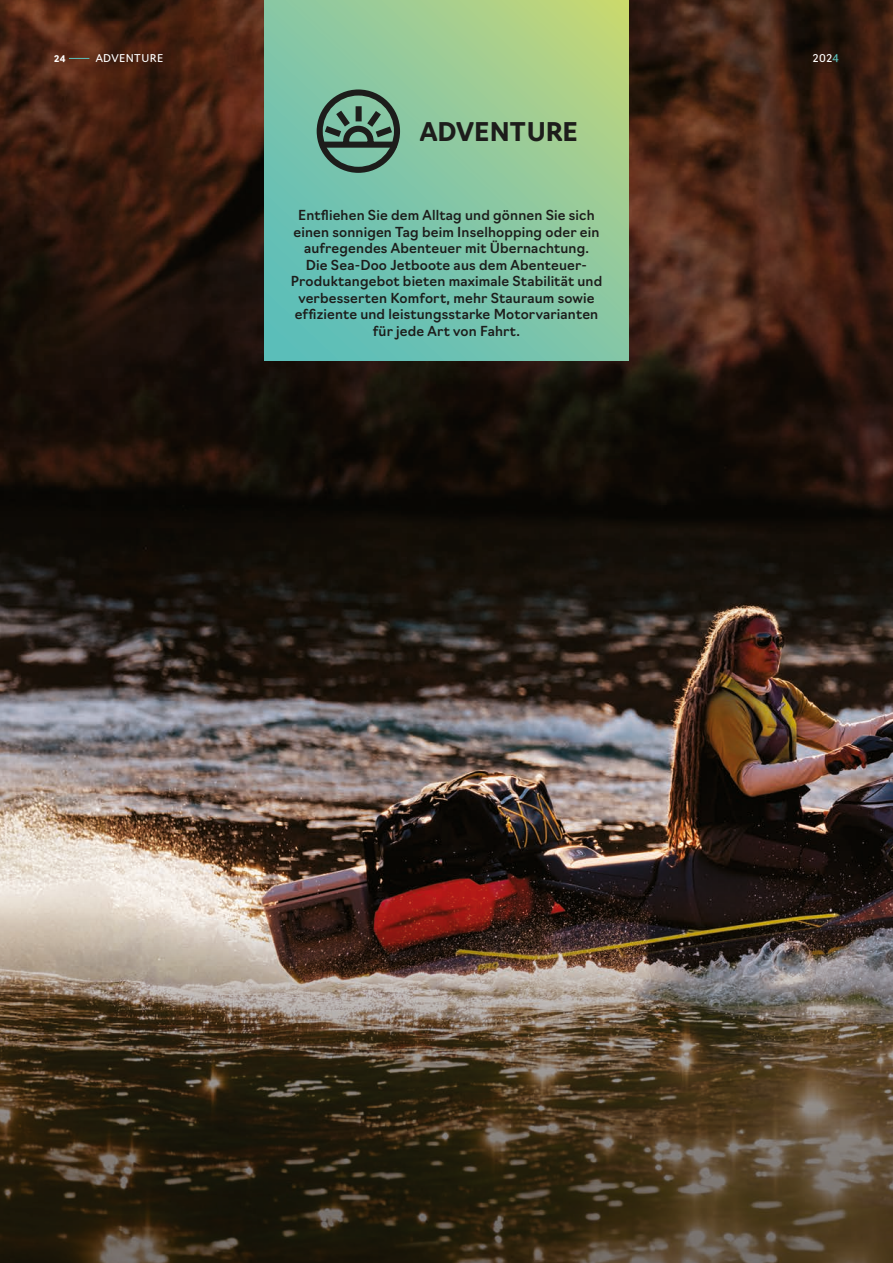
<style>
.page{position:relative;width:893px;height:1263px;background:#fff}
.page>*{position:absolute;margin:0;border:0;box-sizing:border-box;transform-origin:0 0}
.t1{font:700 25.2px "Navigo";color:#1d1d1b}
.Texte_courant{font:500 13.5px/16.5px "Navigo";letter-spacing:.01em;color:#1d1d1b;text-align:center}
.Folio_de_page___annee{font:10.5px "Navigo";letter-spacing:.045em;color:#fff}
.t2{font:700 9px "Navigo";color:#fff}
.s1{color:#5bbeb9}
</style>
<div class="page">
<img style="left:0;top:0;width:893px;height:913px">
<img style="left:0;top:913px;width:893px;height:350px">
<svg style="left:265px;top:0;width:363px;height:360px;background:#88c7a1"></svg>
<svg style="left:314px;top:89px;width:89px;height:84px;background:#5e8b77"></svg>
<svg style="left:69px;top:58px;width:20px;height:1px"></svg>
<p class="t2" style="left:54px;top:52px;width:13px">24</p>
<p class="Folio_de_page___annee" style="left:96px;top:50px;width:69px">ADVENTURE</p>
<p class="Folio_de_page___annee" style="left:813px;top:50px;width:28px">202<span class="s1">4</span></p>
<h1 class="t1" style="left:420px;top:112px;width:159px">ADVENTURE</h1>
<p class="Texte_courant" style="left:291px;top:206px;width:313px">Entfliehen Sie dem Alltag und gönnen Sie sich einen sonnigen Tag beim Inselhopping oder ein aufregendes Abenteuer mit Übernachtung.<br>Die Sea-Doo Jetboote aus dem Abenteuer-Produktangebot bieten maximale Stabilität und verbesserten Komfort, mehr Stauraum sowie effiziente und leistungsstarke Motorvarianten für jede Art von Fahrt.</p>
</div>
